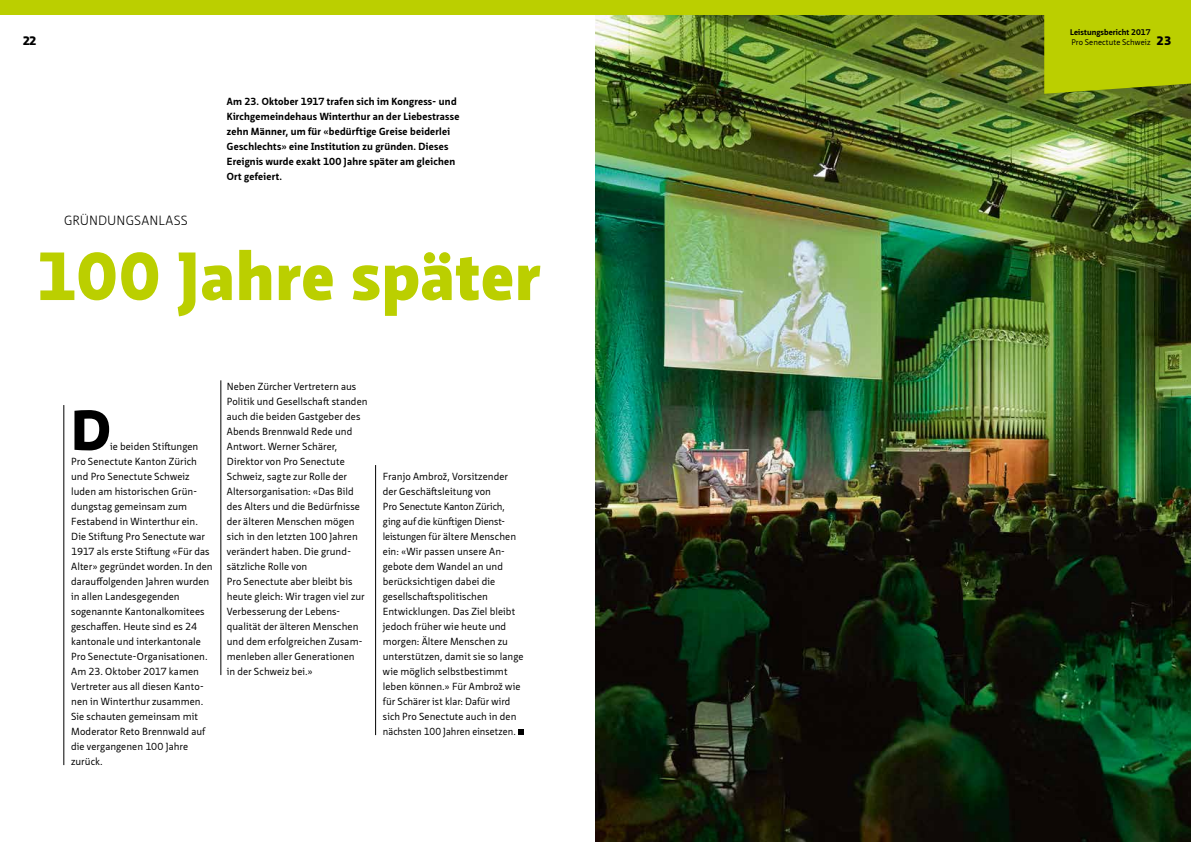
<style>
.page{position:relative;width:1191px;height:842px;background:#fff}
.page>*{position:absolute;margin:0;border:0;box-sizing:border-box;transform-origin:0 0}
.t1{font:900 66px "Neue Sans Pro";letter-spacing:.01em;color:#bbcf00}
.t2{font:900 55px "Neue Sans Pro";color:#000}
.t3{font:300 13px "Neue Sans Pro";color:#000}
.t4{font:900 12px "Neue Sans Pro";color:#000}
.t5{font:10px/15px "Neue Sans Pro";letter-spacing:.005em;color:#000}
.t6{font:700 10px/15px "Neue Sans Pro";letter-spacing:.025em;color:#000}
.t7{font:700 8px "Neue Sans Pro";letter-spacing:.01em;color:#000}
.t8{font:8px "Neue Sans Pro";letter-spacing:.01em;color:#000}
</style>
<div class="page">
<img style="left:595px;top:14px;width:596px;height:828px">
<svg style="left:1044px;top:14px;width:147px;height:80px;background:#b3c702"></svg>
<div style="left:0;top:0;width:1191px;height:14px;background:#bbcf00"></div>
<hr style="left:375px;top:465px;width:1px;height:270px;background:#000">
<hr style="left:221px;top:380px;width:1px;height:295px;background:#000">
<hr style="left:64px;top:405px;width:1px;height:360px;background:#000">
<svg style="left:518px;top:729px;width:5px;height:6px"></svg>
<p class="t7" style="left:1070px;top:27px;width:82px">Leistungsbericht 2017</p>
<p class="t8" style="left:1071px;top:37px;width:81px">Pro Senectute Schweiz</p>
<p class="t4" style="left:23px;top:32px;width:16px">22</p>
<p class="t4" style="left:1156px;top:32px;width:17px">23</p>
<h3 class="t3" style="left:64px;top:212px;width:125px">GRÜNDUNGSANLASS</h3>
<p class="t6" style="left:227px;top:94px;width:234px">Am 23. Oktober 1917 trafen sich im Kongress- und Kirchgemeindehaus Winterthur an der Liebestrasse zehn Männer, um für «bedürftige Greise beiderlei Geschlechts» eine Institution zu gründen. Dieses Ereignis wurde exakt 100 Jahre später am gleichen Ort gefeiert.</p>
<h1 class="t1" style="left:35px;top:233px;width:506px">100 Jahre später</h1>
<h2 class="t2" style="left:71px;top:394px;width:41px">D</h2>
<p class="t5" style="left:71px;top:439px;width:143px;text-indent:39px">ie beiden Stiftungen<br>Pro Senectute Kanton Zürich und Pro Senectute Schweiz luden am historischen Grün&shy;dungstag gemeinsam zum<br>Festabend in Winterthur ein.<br>Die Stiftung Pro Senectute war<br>1917 als erste Stiftung «Für das<br>Alter» gegründet worden. In den darauffolgenden Jahren wurden in allen Landesgegenden sogenannte Kantonalkomitees geschaffen. Heute sind es 24 kantonale und interkantonale<br>Pro Senectute-Organisationen.<br>Am 23. Oktober 2017 kamen<br>Vertreter aus all diesen Kanto&shy;nen in Winterthur zusammen.<br>Sie schauten gemeinsam mit<br>Moderator Reto Brennwald auf die vergangenen 100 Jahre zurück.</p>
<p class="t5" style="left:227px;top:379px;width:142px">Neben Zürcher Vertretern aus<br>Politik und Gesellschaft standen auch die beiden Gastgeber des<br>Abends Brennwald Rede und<br>Antwort. Werner Schärer,<br>Direktor von Pro Senectute<br>Schweiz, sagte zur Rolle der<br>Altersorganisation: «Das Bild des Alters und die Bedürfnisse der älteren Menschen mögen sich in den letzten 100 Jahren verändert haben. Die grund&shy;sätzliche Rolle von<br>Pro Senectute aber bleibt bis heute gleich: Wir tragen viel zur<br>Verbesserung der Lebens&shy;qualität der älteren Menschen und dem erfolgreichen Zusam&shy;menleben aller Generationen<br>in der Schweiz bei.»</p>
<p class="t5" style="left:383px;top:469px;width:142px">Franjo Ambrož, Vorsitzender der Geschäftsleitung von<br>Pro Senectute Kanton Zürich, ging auf die künftigen Dienst&shy;leistungen für ältere Menschen ein: «Wir passen unsere An&shy;gebote dem Wandel an und berücksichtigen dabei die gesellschaftspolitischen<br>Entwicklungen. Das Ziel bleibt jedoch früher wie heute und morgen: Ältere Menschen zu unterstützen, damit sie so lange wie möglich selbstbestimmt leben können.» Für Ambrož wie für Schärer ist klar: Dafür wird sich Pro Senectute auch in den nächsten 100 Jahren einsetzen.</p>
</div>
